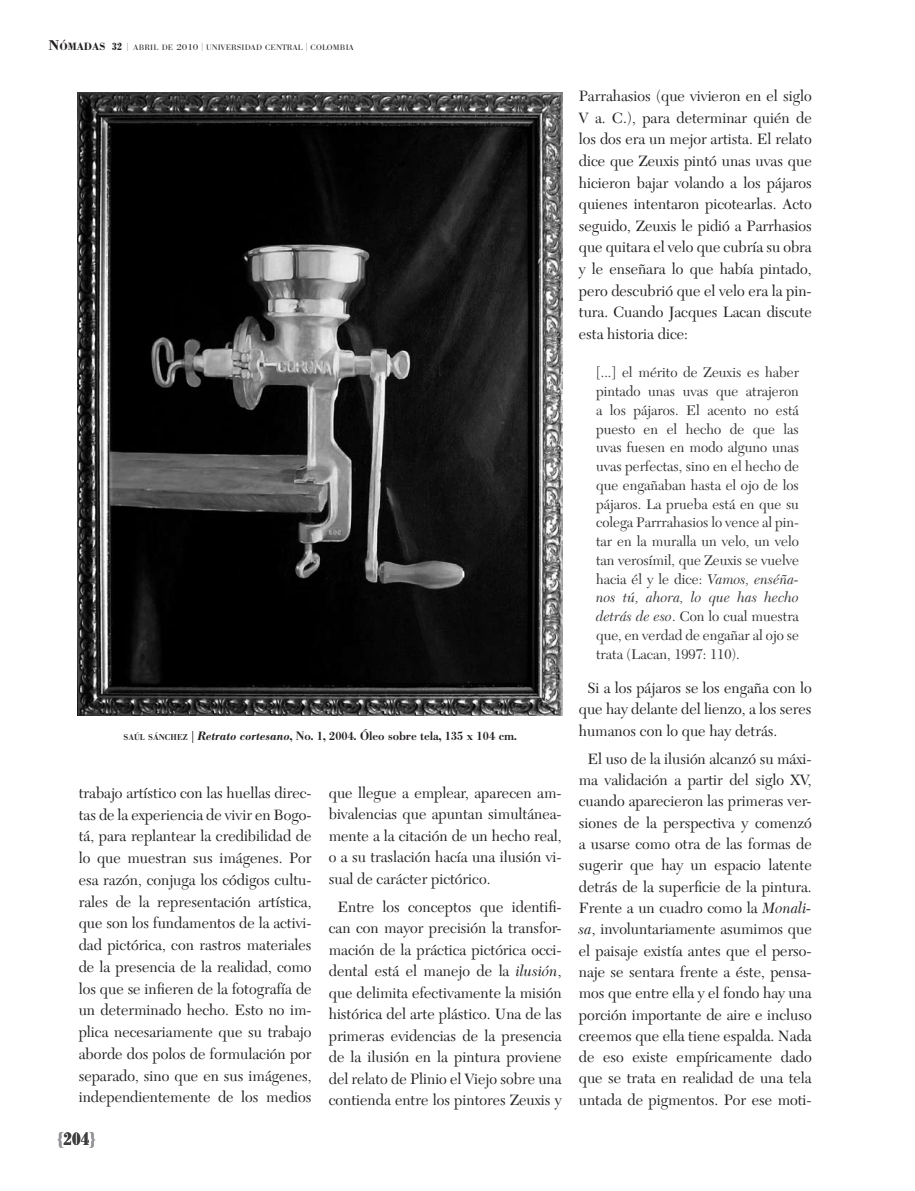
<style>
.page{position:relative;width:915px;height:1191px;background:#fff}
.page>*{position:absolute;margin:0;border:0;box-sizing:border-box;transform-origin:0 0}
.t1{font:700 condensed 18px "Bodoni BE";color:#3e3e3f}
.t2{font:15.6px/21.3px "New Caledonia";color:#231f20;text-align:justify}
.t3{font:14.55px/18.8px "New Caledonia";color:#333233;text-align:justify}
.t4{font:500 12px "Bodoni BE";color:#231f20}
.t5{font:300 7.8px "Bodoni BE";letter-spacing:.02em;color:#231f20;scale:1.09 1}
.s1{font-family:"Bodoni";font-weight:700;font-size:14.7px}
.s2{font-family:"Bodoni";font-weight:700;font-size:10.95px}
.s3{font-weight:700;font-stretch:condensed;font-size:10.5px}
.s4{font-size:8.25px}
.s5{font-size:8.55px}
.s6{font-size:8.4px}
.s7{font-style:italic}
.s8{color:#939598}
</style>
<div class="page">
<img style="left:77px;top:92px;width:485px;height:623px">
<p class="t5" style="left:48px;top:43px;width:282px"><span class="s1">N</span><span class="s2">ÓMADAS</span> <span class="s3">32</span> <span class="s4">|</span> ABRIL DE <span class="s5">2010</span> <span class="s4">|</span> UNIVERSIDAD CENTRAL <span class="s4">|</span> COLOMBIA</p>
<p class="t4" style="left:123px;top:729px;width:394px"><span class="s6">SAÚL SÁNCHEZ</span> | <span class="s7">Retrato cortesano</span>, No. 1, 2004. Óleo sobre tela, 135 x 104 cm.</p>
<p class="t2" style="left:79px;top:782px;width:234px;line-height:21.8px">trabajo artístico con las huellas direc&shy;tas de la experiencia de vivir en Bogo&shy;tá, para replantear la credibilidad de lo que muestran sus imágenes. Por esa razón, conjuga los códigos cultu&shy;rales de la representación artística, que son los fundamentos de la activi&shy;dad pictórica, con rastros materiales de la presencia de la realidad, como los que se infieren de la fotografía de un determinado hecho. Esto no im&shy;plica necesariamente que su trabajo aborde dos polos de formulación por separado, sino que en sus imágenes, independientemente de los medios</p>
<p class="t2" style="left:328px;top:782px;width:234px">que llegue a emplear, aparecen am&shy;bivalencias que apuntan simultánea&shy;mente a la citación de un hecho real, o a su traslación hacía una ilusión vi&shy;sual de carácter pictórico.</p>
<p class="t2" style="left:328px;top:896px;width:234px;text-align:center">Entre los conceptos que identifi&shy;can con mayor precisión la transfor&shy;mación de la práctica pictórica occi&shy;dental está el manejo de la <span class="s7">ilusión</span>, que delimita efectivamente la misión histórica del arte plástico. Una de las primeras evidencias de la presencia de la ilusión en la pintura proviene del relato de Plinio el Viejo sobre una contienda entre los pintores Zeuxis y</p>
<p class="t1" style="left:57px;top:1128px;width:40px"><span class="s8">{</span>204<span class="s8">}</span></p>
<p class="t2" style="left:578px;top:85px;width:234px">Parrahasios (que vivieron en el siglo V a. C.), para determinar quién de los dos era un mejor artista. El relato dice que Zeuxis pintó unas uvas que hicieron bajar volando a los pájaros quienes intentaron picotearlas. Acto seguido, Zeuxis le pidió a Parrhasios que quitara el velo que cubría su obra y le enseñara lo que había pintado, pero descubrió que el velo era la pin&shy;tura. Cuando Jacques Lacan discute esta historia dice:</p>
<p class="t3" style="left:596px;top:363px;width:204px">[...] el mérito de Zeuxis es haber pintado unas uvas que atrajeron a los pájaros. El acento no está puesto en el hecho de que las uvas fuesen en modo alguno unas uvas perfectas, sino en el hecho de que engañaban hasta el ojo de los pájaros. La prueba está en que su colega Parrrahasios lo vence al pin&shy;tar en la muralla un velo, un velo tan verosímil, que Zeuxis se vuelve hacia él y le dice: <span class="s7">Vamos, enséña&shy;nos tú, ahora, lo que has hecho detrás de eso</span>. Con lo cual muestra que, en verdad de engañar al ojo se trata (Lacan, 1997: 110).</p>
<p class="t2" style="left:578px;top:677px;width:234px;text-indent:9px">Si a los pájaros se los engaña con lo que hay delante del lienzo, a los seres humanos con lo que hay detrás.</p>
<p class="t2" style="left:578px;top:748px;width:234px;text-align:center">El uso de la ilusión alcanzó su máxi&shy;ma validación a partir del siglo XV, cuando aparecieron las primeras ver&shy;siones de la perspectiva y comenzó a usarse como otra de las formas de sugerir que hay un espacio latente detrás de la superficie de la pintura.<br>Frente a un cuadro como la <span class="s7">Monali&shy;sa</span>, involuntariamente asumimos que el paisaje existía antes que el perso&shy;naje se sentara frente a éste, pensa&shy;mos que entre ella y el fondo hay una porción importante de aire e incluso creemos que ella tiene espalda. Nada de eso existe empíricamente dado que se trata en realidad de una tela untada de pigmentos. Por ese moti-</p>
</div>
